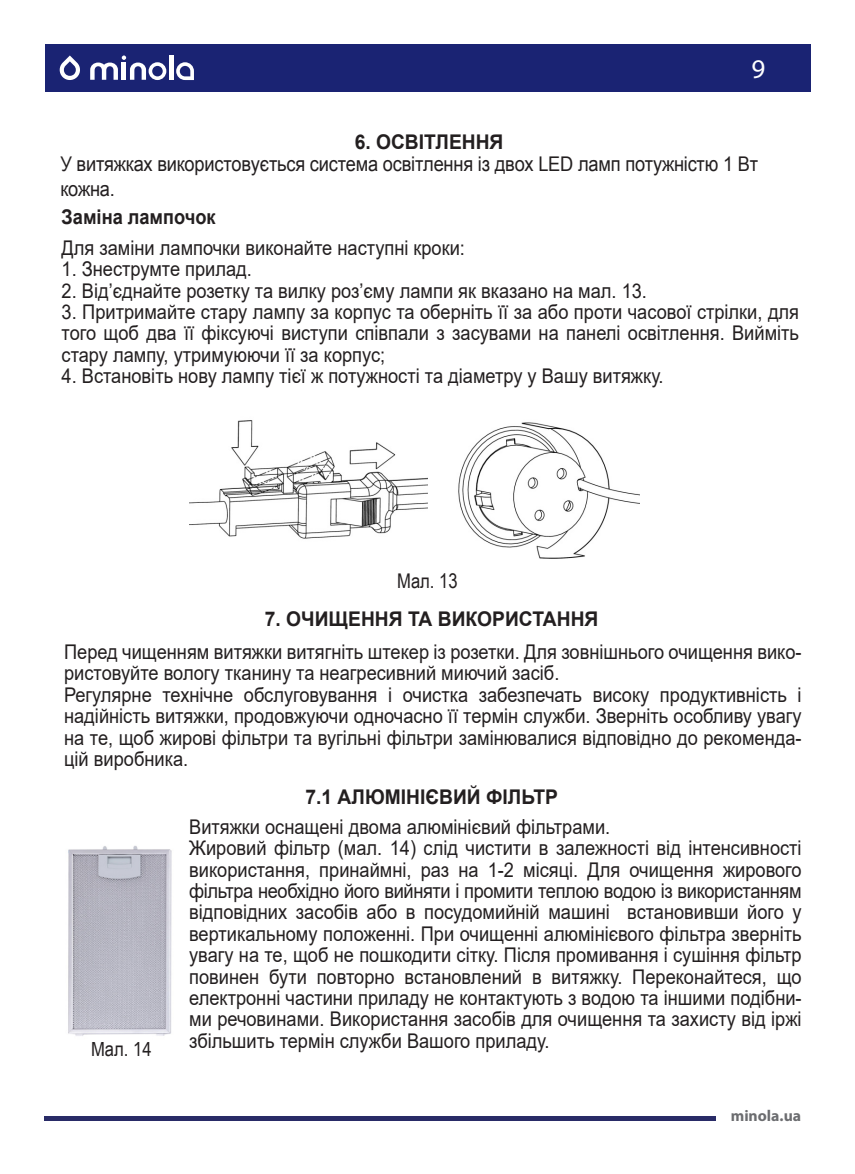
<style>
.page{position:relative;width:855px;height:1174px;background:#fff}
.page>*{position:absolute;margin:0;border:0;box-sizing:border-box;transform-origin:0 0}
.t1{font:27px "Myriad Pro";color:#fff}
.t2{font:20.25px/21.4px "Arial";color:#231f20;text-align:justify;scale:.9 1}
.t3{font:700 20.25px "Arial";color:#231f20;scale:.95 1}
.t4{font:700 20.25px "Arial";color:#231f20;scale:.9 1}
.t5{font:20.25px "Arial Narrow";color:#231f20}
.t6{font:700 15.75px "Myriad Pro";color:#6c6d70}
</style>
<div class="page">
<img style="left:189px;top:420px;width:238px;height:119px">
<img style="left:458px;top:422px;width:181px;height:137px">
<img style="left:68px;top:845px;width:104px;height:191px">
<div style="left:45px;top:45px;width:765px;height:47px;background:#1a2373"></div>
<hr style="left:169px;top:55px;width:4px;height:25px;background:#fff">
<svg style="left:176px;top:62px;width:18px;height:18px"></svg>
<svg style="left:90px;top:55px;width:76px;height:25px"></svg>
<svg style="left:59px;top:55px;width:21px;height:25px"></svg>
<hr style="left:45px;top:1116px;width:671px;height:4px;background:#292b67">
<p class="t3" style="left:355px;top:127px;width:158px">6. ОСВІТЛЕННЯ</p>
<h1 class="t1" style="left:751px;top:52px;width:15px">9</h1>
<p class="t2" style="left:60px;top:152px;width:777px;line-height:24.3px">У витяжках використовується система освітлення із двох LED ламп потужністю 1 Вт кожна.</p>
<p class="t4" style="left:62px;top:203px;width:173px">Заміна лампочок</p>
<p class="t2" style="left:62px;top:237px;width:450px">Для заміни лампочки виконайте наступні кроки:</p>
<p class="t2" style="left:62px;top:258px;width:213px">1. Знеструмте прилад.</p>
<p class="t2" style="left:62px;top:280px;width:652px">2. Від’єднайте розетку та вилку роз’єму лампи як вказано на мал. 13.</p>
<p class="t2" style="left:62px;top:301px;width:821px">3. Притримайте стару лампу за корпус та оберніть її за або проти часової стрілки, для того щоб два її фіксуючі виступи співпали з засувами на панелі освітлення. Вийміть стару лампу, утримуюючи її за корпус;</p>
<p class="t2" style="left:62px;top:365px;width:670px">4. Встановіть нову лампу тієї ж потужності та діаметру у Вашу витяжку.</p>
<p class="t5" style="left:397px;top:566px;width:62px">Мал. 13</p>
<p class="t3" style="left:265px;top:604px;width:352px">7. ОЧИЩЕННЯ ТА ВИКОРИСТАННЯ</p>
<p class="t2" style="left:64px;top:641px;width:821px">Перед чищенням витяжки витягніть штекер із розетки. Для зовнішнього очищення вико&shy;ристовуйте вологу тканину та неагресивний миючий засіб.</p>
<p class="t2" style="left:64px;top:684px;width:821px">Регулярне технічне обслуговування і очистка забезпечать високу продуктивність і надійність витяжки, продовжуючи одночасно її термін служби. Зверніть особливу увагу на те, щоб жирові фільтри та вугільні фільтри замінювалися відповідно до рекоменда&shy;цій виробника.</p>
<p class="t5" style="left:91px;top:1034px;width:62px">Мал. 14</p>
<p class="t3" style="left:305px;top:782px;width:267px">7.1 АЛЮМІНІЄВИЙ ФІЛЬТР</p>
<p class="t2" style="left:189px;top:816px;width:469px">Витяжки оснащені двома алюмінієвий фільтрами.</p>
<p class="t2" style="left:189px;top:837px;width:682px">Жировий фільтр (мал. 14) слід чистити в залежності від інтенсивності використання, принаймні, раз на 1-2 місяці. Для очищення жирового фільтра необхідно його вийняти і промити теплою водою із використанням відповідних засобів або в посудомийній машині встановивши його у вертикальному положенні. При очищенні алюмінієвого фільтра зверніть увагу на те, щоб не пошкодити сітку. Після промивання і сушіння фільтр повинен бути повторно встановлений в витяжку. Переконайтеся, що електронні частини приладу не контактують з водою та іншими подібни&shy;ми речовинами. Використання засобів для очищення та захисту від іржі збільшить термін служби Вашого приладу.</p>
<p class="t6" style="left:730px;top:1105px;width:72px">minola.ua</p>
</div>
